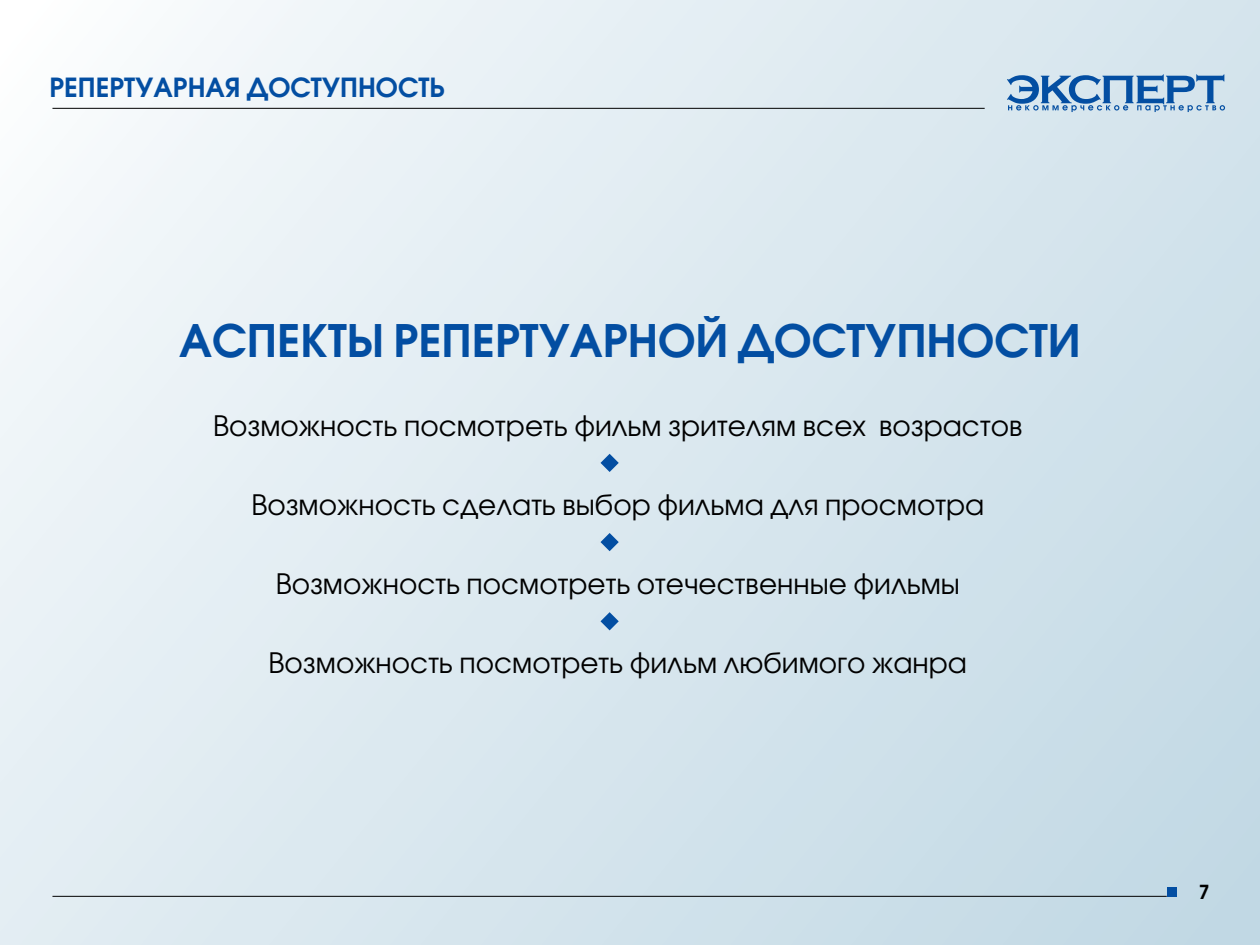
<style>
.page{position:relative;width:1260px;height:945px;background:#fff}
.page>*{position:absolute;margin:0;border:0;box-sizing:border-box;transform-origin:0 0}
.t1{font:700 44.62px "Avant Garde Gothic Cyr";color:#034ea2}
.t2{font:28px "Avant Garde Gothic Cyr";color:#000}
.t3{font:700 26.25px "Avant Garde Gothic Cyr";color:#034ea2}
.t4{font:700 19.25px "Avant Garde Gothic Cyr";color:#000}
</style>
<div class="page">
<div style="left:0;top:0;width:1260px;height:945px;background:linear-gradient(to right,#eff5f8,#c9dde8)"></div>
<hr style="left:52px;top:108px;width:933px;height:1px;background:#000">
<hr style="left:52px;top:896px;width:1115px;height:1px;background:#000">
<div style="left:1167px;top:887px;width:10px;height:10px;background:#034ea2"></div>
<svg style="left:1007px;top:74px;width:218px;height:38px;background:#86acd0"></svg>
<svg style="left:601px;top:454px;width:18px;height:18px"></svg>
<svg style="left:601px;top:533px;width:18px;height:18px"></svg>
<svg style="left:601px;top:612px;width:18px;height:18px"></svg>
<p class="t3" style="left:50px;top:72px;width:62px">РЕПЕРТУ</p>
<p class="t3" style="left:154px;top:72px;width:38px">АРНа</p>
<p class="t3" style="left:225px;top:72px;width:83px">я ДОСТУ</p>
<p class="t3" style="left:340px;top:72px;width:106px">ПНОСТь</p>
<h1 class="t1" style="left:179px;top:314px;width:125px">АСПЕКТЫ</h1>
<h1 class="t1" style="left:393px;top:314px;width:104px">РЕПЕРТУ</h1>
<h1 class="t1" style="left:570px;top:314px;width:271px">АРНОЙ ДОСТУ</h1>
<h1 class="t1" style="left:896px;top:314px;width:127px">ПНОСТИ</h1>
<p class="t2" style="left:213px;top:409px;width:811px">Возможность посмотреть фильм зрителям всех возрастов</p>
<p class="t2" style="left:251px;top:488px;width:734px">Возможность сделать выбор фильма для просмотра</p>
<p class="t2" style="left:276px;top:567px;width:686px">Возможность посмотреть отечественные фильмы</p>
<p class="t2" style="left:269px;top:646px;width:700px">Возможность посмотреть фильм любимого жанра</p>
<p class="t4" style="left:1199px;top:881px;width:12px">7</p>
</div>
